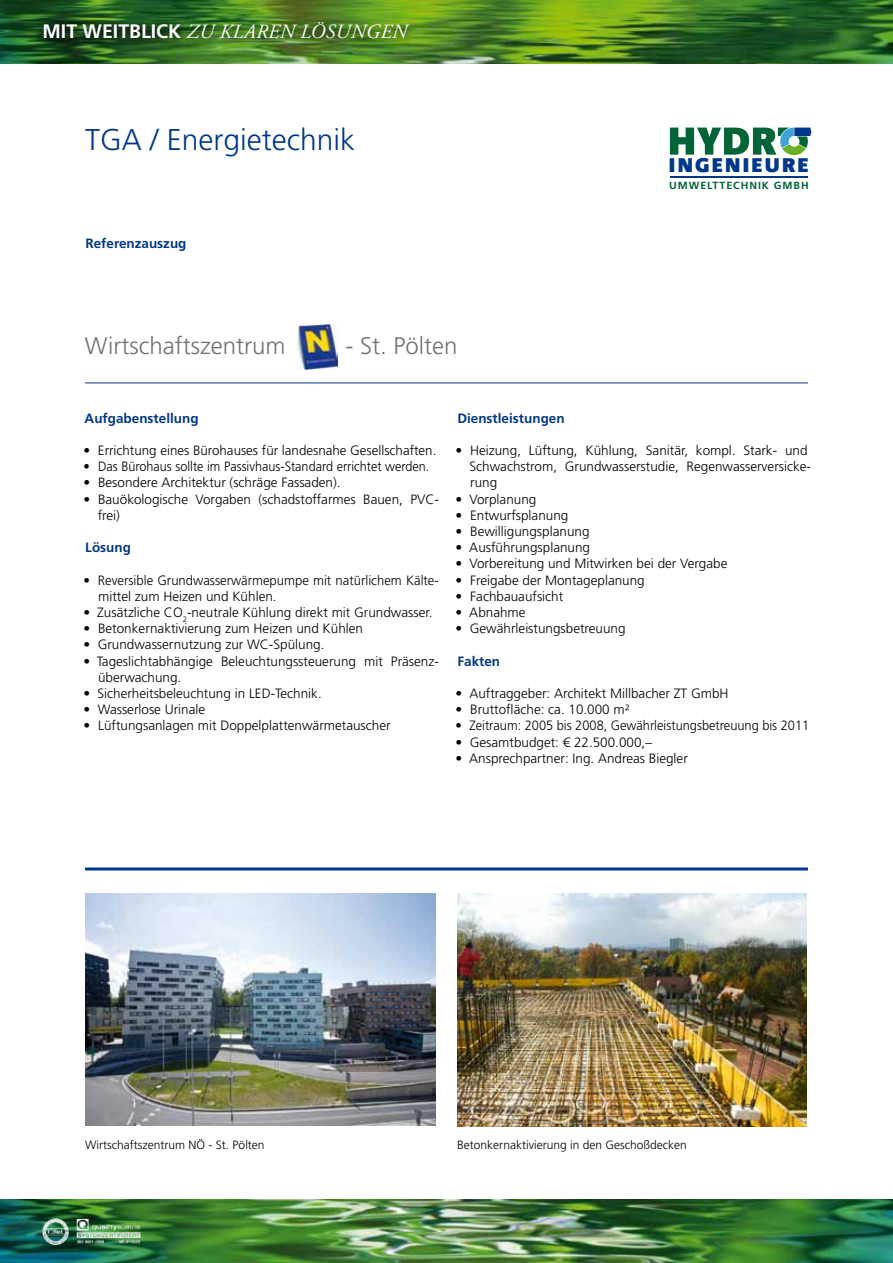
<style>
.page{position:relative;width:893px;height:1263px;background:#fff}
.page>*{position:absolute;margin:0;border:0;box-sizing:border-box;transform-origin:0 0}
.t1{font:300 30px "Frutiger LT Std";color:#00378b}
.t2{font:300 24px "Frutiger LT Std";color:#707172}
.t3{font:italic 20.25px "Adobe Garamond Pro";letter-spacing:.015em;color:#fff}
.t4{font:900 19.8px "Corpid";letter-spacing:.11em;color:#00378b}
.t5{font:300 13.5px/16.2px "Frutiger LT Std";color:#000}
.t6{font:700 13.5px "Frutiger LT Std";color:#00378b}
.t7{font:300 13.5px "Frutiger LT Std";color:#000;scale:.94 1}
.t8{font:300 13.5px "Frutiger LT Std";color:#000;scale:.95 1}
.t9{font:300 12px "Frutiger LT Std";color:#000}
.t10{font:700 10.35px "Frutiger LT Std";letter-spacing:.09em;color:#006436}
.s1{font-family:"Frutiger LT Std";font-weight:700;font-style:normal;font-size:19.5px}
</style>
<div class="page">
<img style="left:0;top:1199px;width:893px;height:64px">
<img style="left:0;top:0;width:893px;height:64px">
<img style="left:43px;top:1219px;width:25px;height:25px">
<img style="left:77px;top:1218px;width:63px;height:27px">
<img style="left:37px;top:16px;width:381px;height:31px">
<img style="left:85px;top:893px;width:351px;height:232px">
<img style="left:457px;top:893px;width:349px;height:234px">
<hr style="left:85px;top:383px;width:723px;height:1px;background:#00378b">
<hr style="left:85px;top:867px;width:723px;height:3px;background:#00378b">
<img style="left:298px;top:324px;width:40px;height:46px">
<hr style="left:670px;top:176px;width:138px;height:2px;background:#00378b">
<svg style="left:670px;top:128px;width:141px;height:28px"></svg>
<h3 class="t3" style="left:43px;top:20px;width:366px"><span class="s1">Mit Weitblick</span> ZU KLAREN LÖSUNGEN</h3>
<h1 class="t1" style="left:85px;top:123px;width:272px">TGA / Energietechnik</h1>
<p class="t6" style="left:85px;top:236px;width:103px">Referenzauszug</p>
<h2 class="t2" style="left:85px;top:332px;width:202px">Wirtschaftszentrum</h2>
<h2 class="t2" style="left:346px;top:332px;width:114px">- St. Pölten</h2>
<h3 class="t4" style="left:669px;top:155px;width:141px">INGENIEURE</h3>
<p class="t10" style="left:669px;top:179px;width:141px">UMWELTTECHNIK GMBH</p>
<p class="t6" style="left:85px;top:410px;width:116px">Aufgabenstellung</p>
<p class="t5" style="left:83px;top:442px;width:354px">• Errichtung eines Bürohauses für landesnahe Gesellschaften.</p>
<p class="t7" style="left:83px;top:459px;width:370px">• Das Bürohaus sollte im Passivhaus-Standard errichtet werden.</p>
<p class="t5" style="left:83px;top:475px;width:259px">• Besondere Architektur (schräge Fassaden).</p>
<p class="t5" style="left:98px;top:491px;width:343px;text-indent:-14px">• Bauökologische Vorgaben (schadstoffarmes Bauen, PVC&shy;frei)</p>
<p class="t6" style="left:85px;top:540px;width:47px">Lösung</p>
<p class="t5" style="left:98px;top:572px;width:342px;text-indent:-15px">• Reversible Grundwasserwärmepumpe mit natürlichem Kälte&shy;mittel zum Heizen und Kühlen.</p>
<p class="t5" style="left:83px;top:604px;width:351px">• Zusätzliche CO<sub>2</sub>-neutrale Kühlung direkt mit Grundwasser.</p>
<p class="t5" style="left:83px;top:621px;width:281px">• Betonkernaktivierung zum Heizen und Kühlen</p>
<p class="t5" style="left:83px;top:637px;width:243px">• Grundwassernutzung zur WC-Spülung.</p>
<p class="t5" style="left:98px;top:653px;width:342px;text-indent:-15px">• Tageslichtabhängige Beleuchtungssteuerung mit Präsenz&shy;überwachung.</p>
<p class="t5" style="left:83px;top:685px;width:240px">• Sicherheitsbeleuchtung in LED-Technik.</p>
<p class="t5" style="left:83px;top:702px;width:123px">• Wasserlose Urinale</p>
<p class="t5" style="left:83px;top:718px;width:309px">• Lüftungsanlagen mit Doppelplattenwärmetauscher</p>
<p class="t6" style="left:457px;top:410px;width:109px">Dienstleistungen</p>
<p class="t5" style="left:470px;top:442px;width:343px;text-indent:-14px">• Heizung, Lüftung, Kühlung, Sanitär, kompl. Stark- und<br>Schwachstrom, Grundwasserstudie, Regenwasserversicke&shy;rung</p>
<p class="t5" style="left:456px;top:491px;width:82px">• Vorplanung</p>
<p class="t5" style="left:456px;top:507px;width:114px">• Entwurfsplanung</p>
<p class="t5" style="left:456px;top:523px;width:135px">• Bewilligungsplanung</p>
<p class="t5" style="left:456px;top:540px;width:136px">• Ausführungsplanung</p>
<p class="t5" style="left:456px;top:556px;width:273px">• Vorbereitung und Mitwirken bei der Vergabe</p>
<p class="t5" style="left:456px;top:572px;width:191px">• Freigabe der Montageplanung</p>
<p class="t5" style="left:456px;top:588px;width:109px">• Fachbauaufsicht</p>
<p class="t5" style="left:456px;top:604px;width:72px">• Abnahme</p>
<p class="t5" style="left:456px;top:621px;width:172px">• Gewährleistungsbetreuung</p>
<p class="t6" style="left:457px;top:653px;width:44px">Fakten</p>
<p class="t5" style="left:456px;top:685px;width:275px">• Auftraggeber: Architekt Millbacher ZT GmbH</p>
<p class="t5" style="left:456px;top:702px;width:176px">• Bruttofläche: ca. 10.000 m²</p>
<p class="t8" style="left:456px;top:718px;width:374px">• Zeitraum: 2005 bis 2008, Gewährleistungsbetreuung bis 2011</p>
<p class="t5" style="left:455px;top:734px;width:198px">• Gesamtbudget: € 22.500.000,–</p>
<p class="t5" style="left:455px;top:750px;width:234px">• Ansprechpartner: Ing. Andreas Biegler</p>
<p class="t9" style="left:85px;top:1138px;width:181px">Wirtschaftszentrum NÖ - St. Pölten</p>
<p class="t9" style="left:457px;top:1138px;width:231px">Betonkernaktivierung in den Geschoßdecken</p>
</div>
